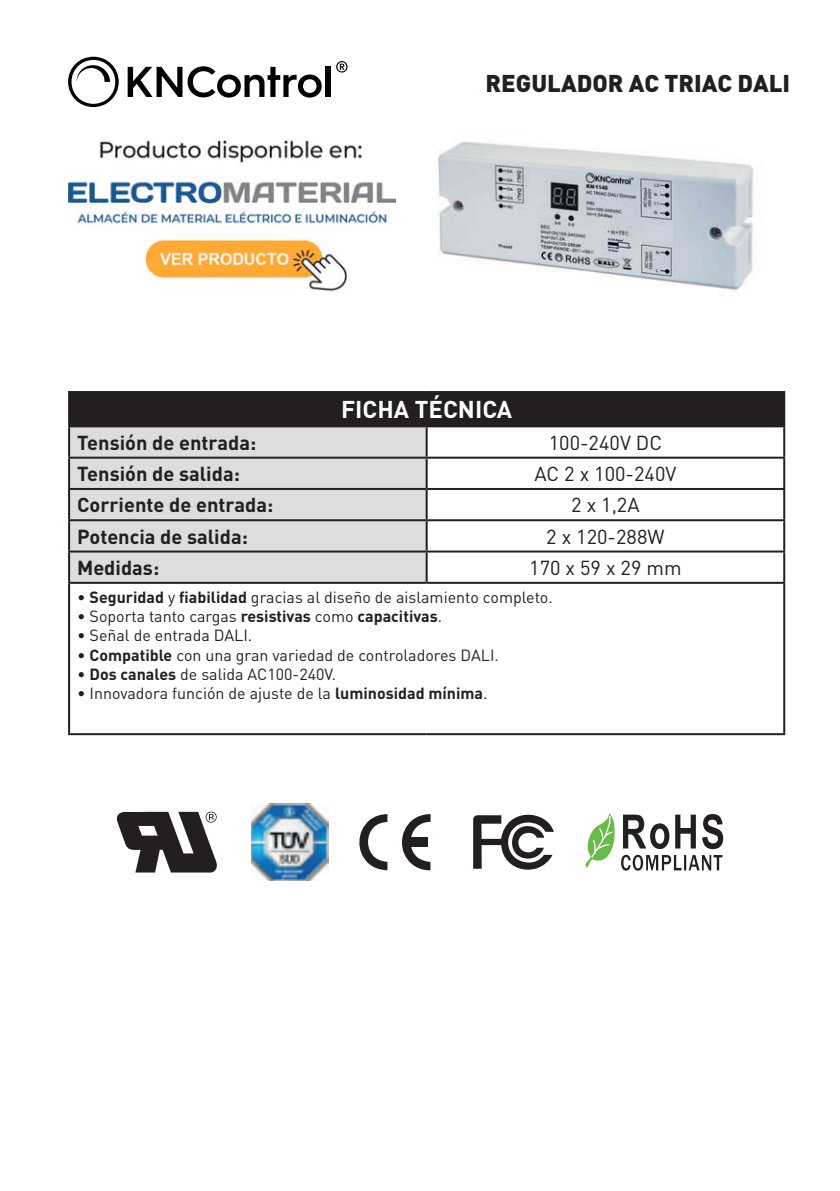
<style>
.page{position:relative;width:840px;height:1191px;background:#fff}
.page>*{position:absolute;margin:0;border:0;box-sizing:border-box;transform-origin:0 0}
.t1{font:900 24px "DIN Pro";color:#231f20}
.t2{font:700 24px "DIN Pro";color:#fff}
.t3{font:700 20px "DIN Pro";color:#231f20}
.t4{font:20px "DIN Pro";color:#231f20}
.t5{font:16px "DIN Pro";color:#231f20}
.s1{font-weight:700}
</style>
<div class="page">
<div style="left:69px;top:392px;width:714px;height:34px;background:#231f20"></div>
<div style="left:70px;top:427px;width:355px;height:155px;background:#dcdddf"></div>
<hr style="left:68px;top:391px;width:358px;height:2px;background:#231f20">
<hr style="left:68px;top:393px;width:2px;height:32px;background:#231f20">
<hr style="left:426px;top:391px;width:358px;height:2px;background:#231f20">
<hr style="left:782px;top:393px;width:2px;height:32px;background:#231f20">
<hr style="left:68px;top:425px;width:358px;height:2px;background:#231f20">
<hr style="left:68px;top:427px;width:2px;height:30px;background:#231f20">
<hr style="left:426px;top:425px;width:358px;height:2px;background:#231f20">
<hr style="left:425px;top:427px;width:2px;height:30px;background:#231f20">
<hr style="left:782px;top:427px;width:2px;height:30px;background:#231f20">
<hr style="left:68px;top:457px;width:358px;height:2px;background:#231f20">
<hr style="left:68px;top:459px;width:2px;height:29px;background:#231f20">
<hr style="left:426px;top:457px;width:358px;height:2px;background:#231f20">
<hr style="left:425px;top:459px;width:2px;height:29px;background:#231f20">
<hr style="left:782px;top:459px;width:2px;height:29px;background:#231f20">
<hr style="left:68px;top:488px;width:358px;height:2px;background:#231f20">
<hr style="left:68px;top:490px;width:2px;height:29px;background:#231f20">
<hr style="left:426px;top:488px;width:358px;height:2px;background:#231f20">
<hr style="left:425px;top:490px;width:2px;height:29px;background:#231f20">
<hr style="left:782px;top:490px;width:2px;height:29px;background:#231f20">
<hr style="left:68px;top:519px;width:358px;height:2px;background:#231f20">
<hr style="left:68px;top:521px;width:2px;height:29px;background:#231f20">
<hr style="left:426px;top:519px;width:358px;height:2px;background:#231f20">
<hr style="left:425px;top:521px;width:2px;height:29px;background:#231f20">
<hr style="left:782px;top:521px;width:2px;height:29px;background:#231f20">
<hr style="left:68px;top:550px;width:358px;height:2px;background:#231f20">
<hr style="left:68px;top:552px;width:2px;height:30px;background:#231f20">
<hr style="left:426px;top:550px;width:358px;height:2px;background:#231f20">
<hr style="left:425px;top:552px;width:2px;height:30px;background:#231f20">
<hr style="left:782px;top:552px;width:2px;height:30px;background:#231f20">
<hr style="left:68px;top:582px;width:358px;height:2px;background:#231f20">
<hr style="left:68px;top:584px;width:2px;height:149px;background:#231f20">
<hr style="left:426px;top:582px;width:358px;height:2px;background:#231f20">
<hr style="left:782px;top:584px;width:2px;height:149px;background:#231f20">
<hr style="left:68px;top:733px;width:358px;height:2px;background:#231f20">
<hr style="left:426px;top:733px;width:358px;height:2px;background:#231f20">
<svg style="left:68px;top:57px;width:51px;height:50px"></svg>
<svg style="left:128px;top:66px;width:193px;height:32px"></svg>
<div style="left:325px;top:67px;width:5px;height:30px;background:#000001"></div>
<svg style="left:336px;top:61px;width:11px;height:12px"></svg>
<img style="left:437px;top:141px;width:317px;height:150px">
<svg style="left:116px;top:811px;width:101px;height:61px"></svg>
<svg style="left:473px;top:814px;width:80px;height:56px"></svg>
<svg style="left:359px;top:814px;width:28px;height:56px"></svg>
<svg style="left:402px;top:814px;width:28px;height:56px"></svg>
<div style="left:408px;top:837px;width:19px;height:9px;background:#231f20"></div>
<svg style="left:585px;top:813px;width:137px;height:57px"></svg>
<img style="left:251px;top:803px;width:77px;height:78px">
<img style="left:68px;top:138px;width:327px;height:154px">
<h1 class="t1" style="left:485px;top:67px;width:306px">REGULADOR AC TRIAC DALI</h1>
<h1 class="t2" style="left:341px;top:393px;width:173px">FICHA TÉCNICA</h1>
<p class="t3" style="left:77px;top:429px;width:180px">Tensión de entrada:</p>
<p class="t4" style="left:548px;top:429px;width:115px">100-240V DC</p>
<p class="t3" style="left:77px;top:460px;width:164px">Tensión de salida:</p>
<p class="t4" style="left:534px;top:460px;width:143px">AC 2 x 100-240V</p>
<p class="t3" style="left:77px;top:491px;width:197px">Corriente de entrada:</p>
<p class="t4" style="left:571px;top:491px;width:70px">2 x 1,2A</p>
<p class="t3" style="left:77px;top:523px;width:172px">Potencia de salida:</p>
<p class="t4" style="left:546px;top:523px;width:120px">2 x 120-288W</p>
<p class="t3" style="left:77px;top:554px;width:83px">Medidas:</p>
<p class="t4" style="left:529px;top:554px;width:154px">170 x 59 x 29 mm</p>
<p class="t5" style="left:77px;top:586px;width:477px">• <span class="s1">Seguridad</span> y <span class="s1">fiabilidad</span> gracias al diseño de aislamiento completo.</p>
<p class="t5" style="left:77px;top:605px;width:366px">• Soporta tanto cargas <span class="s1">resistivas</span> como <span class="s1">capacitivas</span>.</p>
<p class="t5" style="left:77px;top:625px;width:176px">• Señal de entrada DALI.</p>
<p class="t5" style="left:77px;top:644px;width:423px">• <span class="s1">Compatible</span> con una gran variedad de controladores DALI.</p>
<p class="t5" style="left:77px;top:663px;width:260px">• <span class="s1">Dos canales</span> de salida AC100-240V.</p>
<p class="t5" style="left:77px;top:682px;width:411px">• Innovadora función de ajuste de la <span class="s1">luminosidad mínima</span>.</p>
</div>
